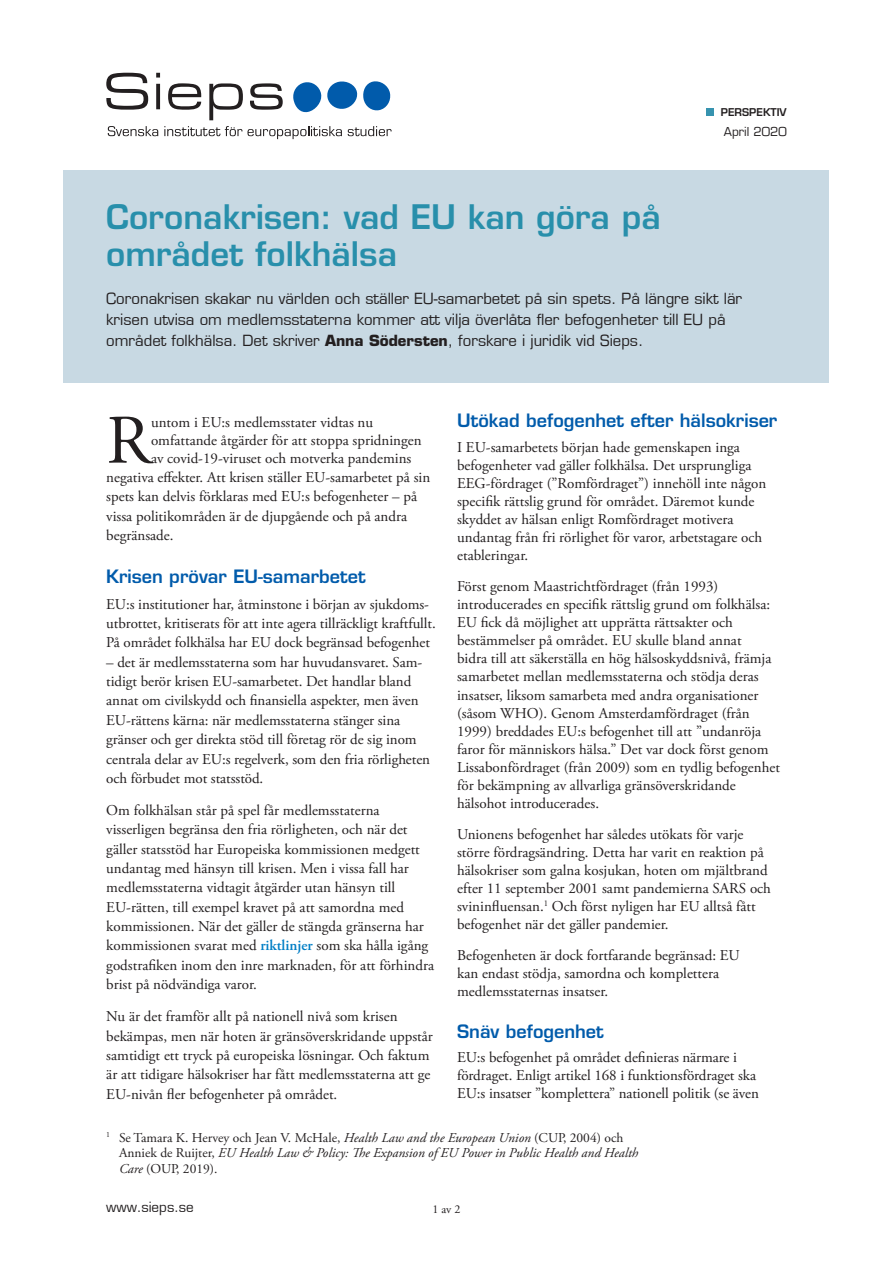
<style>
.page{position:relative;width:893px;height:1263px;background:#fff}
.page>*{position:absolute;margin:0;border:0;box-sizing:border-box;transform-origin:0 0}
.t1{font:69.3px "Adobe Garamond Pro";color:#231f20}
.t2{font:600 33px/37.5px "Eurostile LT Std";color:#288fab}
.t3{font:600 18px "Eurostile LT Std";color:#015bab}
.t4{font:15px/18px "Adobe Garamond Pro";color:#231f20}
.t5{font:15px/21px "Eurostile";color:#231f20}
.t6{font:italic 13.5px/15.8px "Adobe Garamond Pro";color:#231f20}
.t7{font:13.5px "Eurostile";color:#231f20}
.t8{font:12px "Eurostile";color:#231f20}
.t9{font:12px "Adobe Garamond Pro";color:#231f20}
.t10{font:600 10.5px "Eurostile LT Std";color:#231f20}
.s1{font-weight:700}
.s2{font-style:normal}
.s3{font-weight:600;color:#007ec5}
</style>
<div class="page">
<div style="left:706px;top:109px;width:7px;height:7px;background:#3793af"></div>
<div style="left:64px;top:170px;width:765px;height:213px;background:#c8d9e3"></div>
<svg style="left:108px;top:126px;width:50px;height:10px"></svg>
<svg style="left:164px;top:126px;width:178px;height:13px"></svg>
<svg style="left:348px;top:126px;width:44px;height:10px"></svg>
<svg style="left:106px;top:73px;width:42px;height:37px"></svg>
<svg style="left:156px;top:84px;width:4px;height:25px"></svg>
<svg style="left:156px;top:73px;width:4px;height:5px"></svg>
<svg style="left:168px;top:83px;width:33px;height:27px"></svg>
<svg style="left:209px;top:83px;width:34px;height:37px"></svg>
<svg style="left:250px;top:83px;width:33px;height:27px"></svg>
<svg style="left:293px;top:81px;width:98px;height:32px"></svg>
<p class="t10" style="left:721px;top:106px;width:67px">PERSPEKTIV</p>
<p class="t8" style="left:724px;top:124px;width:64px">April 2020</p>
<h2 class="t2" style="left:106px;top:198px;width:556px">Coronakrisen: vad EU kan göra på området folkhälsa</h2>
<p class="t5" style="left:106px;top:289px;width:637px">Coronakrisen skakar nu världen och ställer EU-samarbetet på sin spets. På längre sikt lär krisen utvisa om medlemsstaterna kommer att vilja överlåta fler befogenheter till EU på området folkhälsa. Det skriver <span class="s1">Anna Södersten</span>, forskare i juridik vid Sieps.</p>
<p class="t3" style="left:457px;top:410px;width:322px">Utökad befogenhet efter hälsokriser</p>
<p class="t4" style="left:457px;top:439px;width:311px">I EU-samarbetets början hade gemenskapen inga befogenheter vad gäller folkhälsa. Det ursprungliga EEG-fördraget (”Romfördraget”) innehöll inte någon specifik rättslig grund för området. Däremot kunde skyddet av hälsan enligt Romfördraget motivera undantag från fri rörlighet för varor, arbetstagare och etableringar.</p>
<p class="t4" style="left:457px;top:578px;width:324px">Först genom Maastrichtfördraget (från 1993) introducerades en specifik rättslig grund om folkhälsa:<br>EU fick då möjlighet att upprätta rättsakter och bestämmelser på området. EU skulle bland annat<br>bidra till att säkerställa en hög hälsoskyddsnivå, främja samarbetet mellan medlemsstaterna och stödja deras insatser, liksom samarbeta med andra organisationer (såsom WHO). Genom Amsterdamfördraget (från 1999) breddades EU:s befogenhet till att ”undanröja faror för människors hälsa.” Det var dock först genom Lissabonfördraget (från 2009) som en tydlig befogenhet för bekämpning av allvarliga gränsöverskridande hälsohot introducerades.</p>
<p class="t4" style="left:457px;top:825px;width:315px">Unionens befogenhet har således utökats för varje större fördragsändring. Detta har varit en reaktion på hälsokriser som galna kosjukan, hoten om mjältbrand efter 11 september 2001 samt pandemierna SARS och svininfluensan.<sup>1</sup> Och först nyligen har EU alltså fått befogenhet när det gäller pandemier.</p>
<p class="t4" style="left:457px;top:947px;width:284px">Befogenheten är dock fortfarande begränsad: EU kan endast stödja, samordna och komplettera medlemsstaternas insatser.</p>
<p class="t3" style="left:457px;top:1020px;width:148px">Snäv befogenhet</p>
<p class="t4" style="left:457px;top:1049px;width:303px">EU:s befogenhet på området definieras närmare i fördraget. Enligt artikel 168 i funktionsfördraget ska<br>EU:s insatser ”komplettera” nationell politik (se även</p>
<p class="t6" style="left:119px;top:1130px;width:521px;text-indent:-13px"><sup>1</sup> <span class="s2">Se Tamara K. Hervey och Jean V. McHale,</span> Health Law and the European Union <span class="s2">(CUP, 2004) och<br>Anniek de Ruijter,</span> EU Health Law &amp; Policy: The Expansion of EU Power in Public Health and Health<br>Care <span class="s2">(OUP, 2019).</span></p>
<p class="t4" style="left:151px;top:413px;width:272px">untom i EU:s medlemsstater vidtas nu omfattande åtgärder för att stoppa spridningen av covid-19-viruset och motverka pandemins</p>
<p class="t4" style="left:106px;top:468px;width:325px;line-height:19.4px">negativa effekter. Att krisen ställer EU-samarbetet på sin spets kan delvis förklaras med EU:s befogenheter – på vissa politikområden är de djupgående och på andra begränsade.</p>
<p class="t3" style="left:106px;top:565px;width:261px">Krisen prövar EU-samarbetet</p>
<p class="t4" style="left:106px;top:595px;width:331px;line-height:19.4px">EU:s institutioner har, åtminstone i början av sjukdoms&shy;utbrottet, kritiserats för att inte agera tillräckligt kraftfullt.<br>På området folkhälsa har EU dock begränsad befogenhet</p>
<p class="t4" style="left:106px;top:653px;width:325px;line-height:19.4px">– det är medlemsstaterna som har huvudansvaret. Sam&shy;tidigt berör krisen EU-samarbetet. Det handlar bland annat om civilskydd och finansiella aspekter, men även EU-rättens kärna: när medlemsstaterna stänger sina gränser och ger direkta stöd till företag rör de sig inom centrala delar av EU:s regelverk, som den fria rörligheten och förbudet mot statsstöd.</p>
<p class="t4" style="left:106px;top:801px;width:329px;line-height:19.4px">Om folkhälsan står på spel får medlemsstaterna visserligen begränsa den fria rörligheten, och när det gäller statsstöd har Europeiska kommissionen medgett undantag med hänsyn till krisen. Men i vissa fall har medlemsstaterna vidtagit åtgärder utan hänsyn till EU-rätten, till exempel kravet på att samordna med kommissionen. När det gäller de stängda gränserna har kommissionen svarat med <span class="s3">riktlinjer</span> som ska hålla igång godstrafiken inom den inre marknaden, för att förhindra brist på nödvändiga varor.</p>
<p class="t4" style="left:106px;top:1007px;width:328px;line-height:19.4px">Nu är det framför allt på nationell nivå som krisen bekämpas, men när hoten är gränsöverskridande uppstår samtidigt ett tryck på europeiska lösningar. Och faktum är att tidigare hälsokriser har fått medlemsstaterna att ge EU-nivån fler befogenheter på området.</p>
<h1 class="t1" style="left:106px;top:399px;width:46px">R</h1>
<p class="t7" style="left:106px;top:1199px;width:89px">www.sieps.se</p>
<p class="t9" style="left:432px;top:1202px;width:30px">1 av 2</p>
</div>
